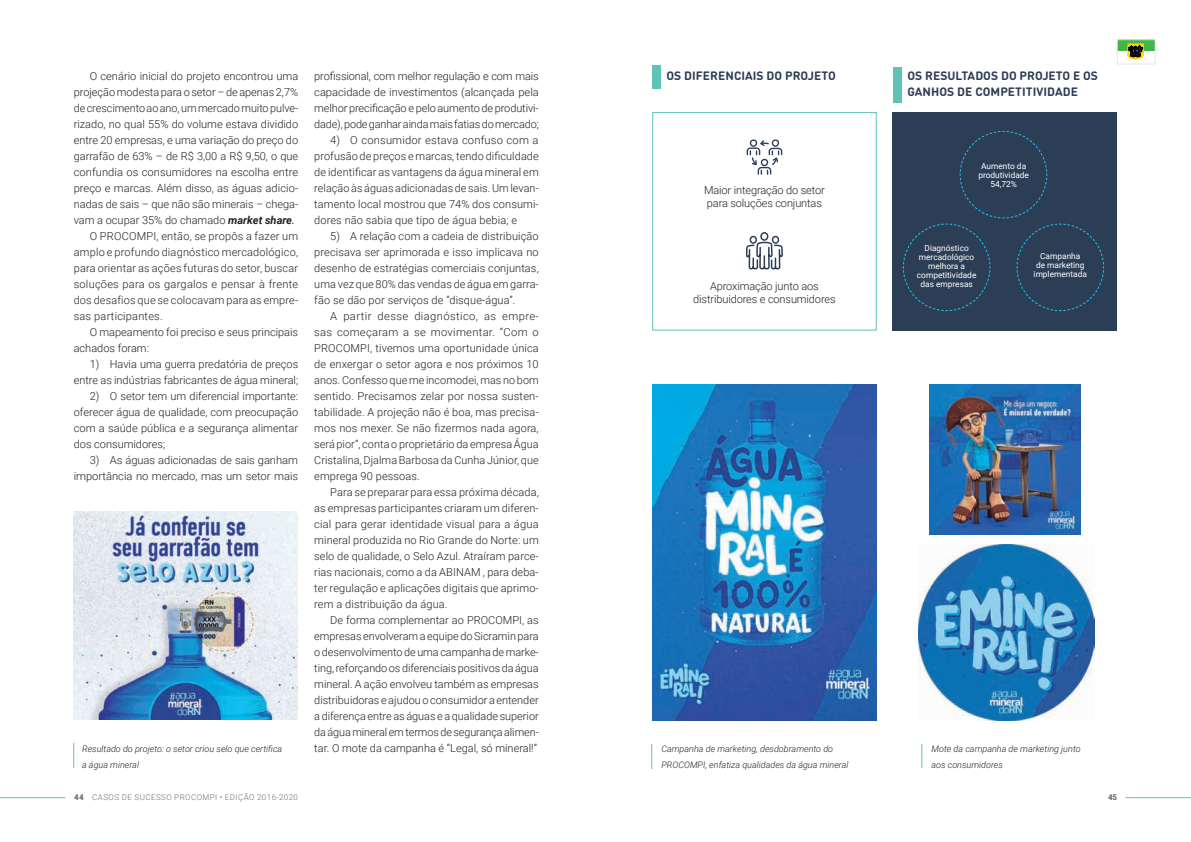
<style>
.page{position:relative;width:1191px;height:842px;background:#fff}
.page>*{position:absolute;margin:0;border:0;box-sizing:border-box;transform-origin:0 0}
.t1{font:700 12px/16px "DIN Round Pro";letter-spacing:.005em;color:#2c3d56}
.t2{font:300 11px/16px "Roboto";color:#231f20;text-align:justify}
.t3{font:300 11px "Roboto";letter-spacing:.02em;color:#231f20}
.t4{font:italic 300 9px/16px "Roboto";color:#231f20}
.t5{font:8.3px/9.2px "Roboto";color:#fff;text-align:center}
.t6{font:300 8px "Roboto";letter-spacing:.055em;color:#6c6d70}
.t7{font:900 8px "Roboto";color:#6c6d70}
.s1{font-weight:700;font-style:italic}
.s2{font-weight:400;font-style:italic}
.s3{font-weight:900}
</style>
<div class="page">
<hr style="left:0;top:797px;width:65px;height:1px;background:#5fc4b7">
<hr style="left:1125px;top:797px;width:66px;height:1px;background:#5fc4b7">
<svg style="left:73px;top:743px;width:1px;height:25px"></svg>
<img style="left:73px;top:512px;width:225px;height:208px">
<div style="left:652px;top:112px;width:224px;height:219px;border:1px solid #5fc4b7"></div>
<svg style="left:651px;top:744px;width:1px;height:25px"></svg>
<svg style="left:921px;top:744px;width:1px;height:24px"></svg>
<div style="left:652px;top:65px;width:8px;height:24px;background:#5fc4b7"></div>
<div style="left:893px;top:68px;width:8px;height:35px;background:#5fc4b7"></div>
<div style="left:892px;top:112px;width:224px;height:219px;background:#2c3d56"></div>
<div style="left:1117px;top:40px;width:38px;height:12px;background:#42b649"></div>
<svg style="left:1128px;top:44px;width:15px;height:15px"></svg>
<div style="left:1116px;top:39px;width:39px;height:25px;border:1px solid #e6e7e9"></div>
<svg style="left:746px;top:139px;width:36px;height:36px"></svg>
<svg style="left:746px;top:232px;width:37px;height:37px"></svg>
<img style="left:652px;top:384px;width:224px;height:336px">
<img style="left:918px;top:544px;width:176px;height:176px">
<img style="left:929px;top:384px;width:151px;height:151px">
<svg style="left:902px;top:131px;width:202px;height:180px"></svg>
<p class="t2" style="left:90px;top:68px;width:210px">O cenário inicial do projeto encontrou uma</p>
<p class="t2" style="left:74px;top:84px;width:226px">projeção modesta para o setor – de apenas 2,7%</p>
<p class="t2" style="left:74px;top:100px;width:226px">de crescimento ao ano, um mercado muito pulve-</p>
<p class="t2" style="left:74px;top:116px;width:226px">rizado, no qual 55% do volume estava dividido</p>
<p class="t2" style="left:74px;top:132px;width:226px">entre 20 empresas, e uma variação do preço do</p>
<p class="t2" style="left:74px;top:148px;width:226px">garrafão de 63% – de R$ 3,00 a R$ 9,50, o que</p>
<p class="t2" style="left:74px;top:164px;width:226px">confundia os consumidores na escolha entre</p>
<p class="t2" style="left:74px;top:180px;width:226px">preço e marcas. Além disso, as águas adicio-</p>
<p class="t2" style="left:74px;top:196px;width:226px">nadas de sais – que não são minerais – chega-</p>
<p class="t2" style="left:74px;top:212px;width:223px">vam a ocupar 35% do chamado <span class="s1">market share</span><span class="s2">.</span></p>
<p class="t3" style="left:90px;top:228px;width:210px">O PROCOMPI, então, se propôs a fazer um</p>
<p class="t3" style="left:74px;top:244px;width:226px">amplo e profundo diagnóstico mercadológico,</p>
<p class="t3" style="left:74px;top:260px;width:226px">para orientar as ações futuras do setor, buscar</p>
<p class="t3" style="left:74px;top:276px;width:226px">soluções para os gargalos e pensar à frente</p>
<p class="t2" style="left:74px;top:292px;width:226px">dos desafios que se colocavam para as empre-</p>
<p class="t3" style="left:74px;top:308px;width:90px">sas participantes.</p>
<p class="t2" style="left:90px;top:324px;width:210px">O mapeamento foi preciso e seus principais</p>
<p class="t2" style="left:74px;top:340px;width:77px">achados foram:</p>
<p class="t2" style="left:74px;top:356px;width:226px;text-align:right">1) Havia uma guerra predatória de preços entre as indústrias fabricantes de água mineral;</p>
<p class="t2" style="left:74px;top:388px;width:226px;text-indent:16px">2) O setor tem um diferencial importante: oferecer água de qualidade, com preocupação com a saúde pública e a segurança alimentar dos consumidores;</p>
<p class="t2" style="left:74px;top:452px;width:226px;text-align:right">3) As águas adicionadas de sais ganham importância no mercado, mas um setor mais</p>
<p class="t4" style="left:82px;top:740px;width:202px">Resultado do projeto: o setor criou selo que certifica a água mineral</p>
<p class="t2" style="left:314px;top:68px;width:226px">profissional, com melhor regulação e com mais capacidade de investimentos (alcançada pela melhor precificação e pelo aumento de produtivi&shy;dade), pode ganhar ainda mais fatias do mercado;</p>
<p class="t2" style="left:314px;top:132px;width:226px;text-indent:16px">4) O consumidor estava confuso com a profusão de preços e marcas, tendo dificuldade de identificar as vantagens da água mineral em relação às águas adicionadas de sais. Um levan&shy;tamento local mostrou que 74% dos consumi&shy;dores não sabia que tipo de água bebia; e</p>
<p class="t2" style="left:314px;top:228px;width:226px;text-indent:16px">5) A relação com a cadeia de distribuição precisava ser aprimorada e isso implicava no desenho de estratégias comerciais conjuntas, uma vez que 80% das vendas de água em garra&shy;fão se dão por serviços de “disque-água”.</p>
<p class="t2" style="left:314px;top:308px;width:226px;text-indent:16px">A partir desse diagnóstico, as empre&shy;sas começaram a se movimentar. “Com o PROCOMPI, tivemos uma oportunidade única de enxergar o setor agora e nos próximos 10 anos. Confesso que me incomodei, mas no bom sentido. Precisamos zelar por nossa susten&shy;tabilidade. A projeção não é boa, mas precisa&shy;mos nos mexer. Se não fizermos nada agora, será pior”, conta o proprietário da empresa Água Cristalina, Djalma Barbosa da Cunha Júnior, que emprega 90 pessoas.</p>
<p class="t2" style="left:314px;top:484px;width:226px;text-indent:16px">Para se preparar para essa próxima década, as empresas participantes criaram um diferen&shy;cial para gerar identidade visual para a água mineral produzida no Rio Grande do Norte: um selo de qualidade, o Selo Azul. Atraíram parce&shy;rias nacionais, como a da ABINAM , para deba&shy;ter regulação e aplicações digitais que aprimo&shy;rem a distribuição da água.</p>
<p class="t2" style="left:314px;top:612px;width:226px;text-indent:16px">De forma complementar ao PROCOMPI, as empresas envolveram a equipe do Sicramin para o desenvolvimento de uma campanha de marke&shy;ting, reforçando os diferenciais positivos da água mineral. A ação envolveu também as empresas distribuidoras e ajudou o consumidor a entender a diferença entre as águas e a qualidade superior da água mineral em termos de segurança alimen&shy;tar. O mote da campanha é “Legal, só mineral!”</p>
<p class="t1" style="left:666px;top:67px;width:171px">OS DIFERENCIAIS DO PROJETO</p>
<p class="t1" style="left:907px;top:67px;width:192px">OS RESULTADOS DO PROJETO E OS<br>GANHOS DE COMPETITIVIDADE</p>
<p class="t2" style="left:704px;top:183px;width:122px;line-height:13.2px">Maior integração do setor para soluções conjuntas</p>
<p class="t2" style="left:693px;top:279px;width:144px;line-height:13.2px;text-align:center">Aproximação junto aos distribuidores e consumidores</p>
<p class="t5" style="left:978px;top:161px;width:52px">Aumento da produtividade<br>54,72%</p>
<p class="t5" style="left:917px;top:243px;width:61px">Diagnóstico mercadológico melhora a competitividade das empresas</p>
<p class="t5" style="left:1033px;top:251px;width:55px">Campanha<br>de marketing implementada</p>
<p class="t4" style="left:661px;top:740px;width:188px">Campanha de marketing, desdobramento do<br>PROCOMPI, enfatiza qualidades da água mineral</p>
<p class="t4" style="left:931px;top:740px;width:151px">Mote da campanha de marketing junto aos consumidores</p>
<p class="t6" style="left:74px;top:792px;width:225px"><span class="s3">44</span> CASOS DE SUCESSO PROCOMPI • EDIÇÃO 2016-2020</p>
<p class="t7" style="left:1108px;top:792px;width:11px">45</p>
</div>
